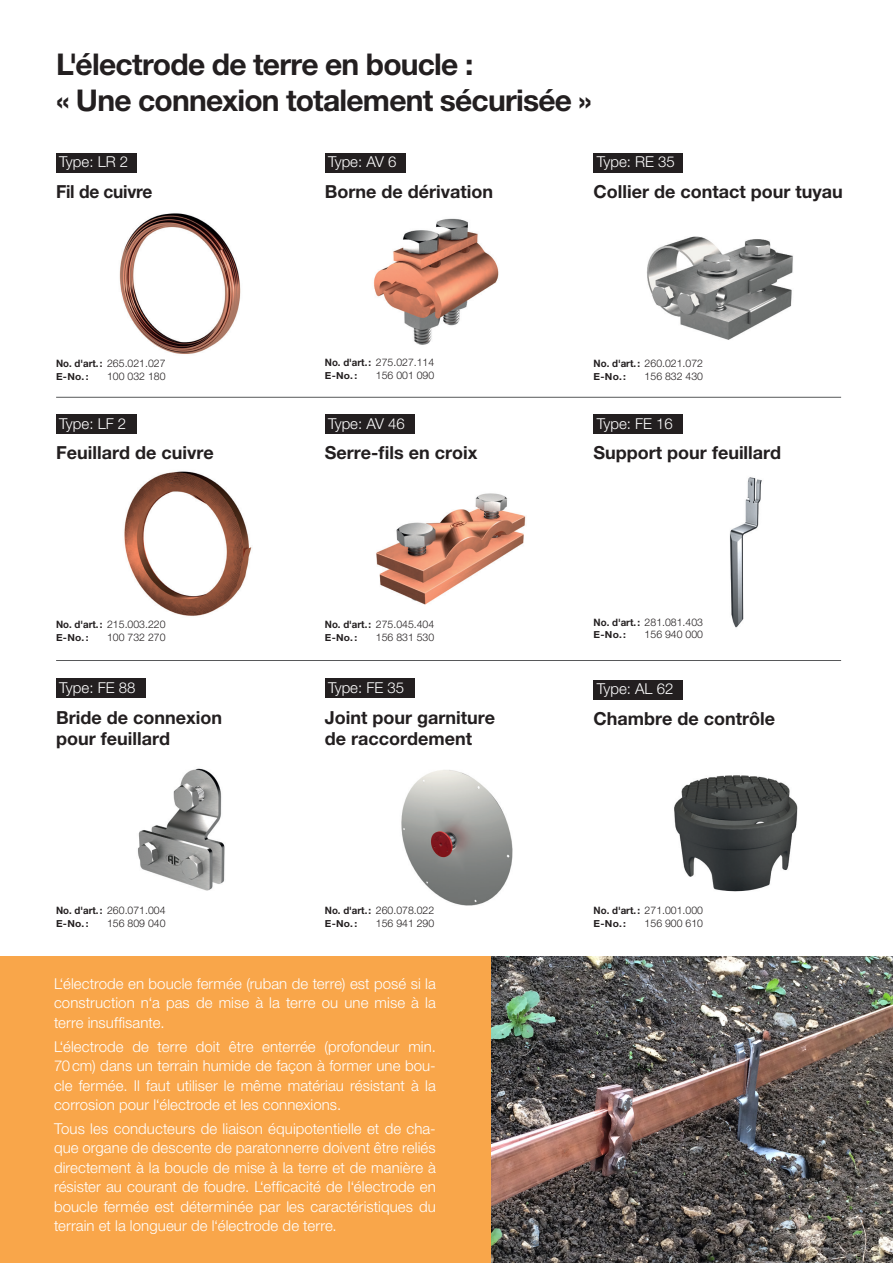
<style>
.page{position:relative;width:893px;height:1263px;background:#fff}
.page>*{position:absolute;margin:0;border:0;box-sizing:border-box;transform-origin:0 0}
.t1{font:700 30px/36px "Helvetica Neue LT Pro";letter-spacing:-.025em;color:#231f20}
.t2{font:700 18px/21.6px "Helvetica Neue LT Pro";color:#231f20}
.t3{font:700 18px "Helvetica Neue LT Pro";color:#231f20;scale:.96 1}
.t4{font:300 15px/19.5px "Helvetica Neue LT Pro";letter-spacing:.005em;color:#fff;text-align:justify}
.t5{font:300 10.5px "Helvetica Neue LT Pro";color:#231f20}
.t6{font:700 9.75px "Helvetica Neue LT Pro";letter-spacing:.025em;color:#231f20;scale:1.05 1}
.s1{font-weight:700;font-size:10.2px}
</style>
<div class="page">
<img style="left:373px;top:218px;width:126px;height:127px">
<img style="left:490px;top:957px;width:403px;height:306px">
<div style="left:0;top:957px;width:490px;height:306px;background:#f9a64a"></div>
<img style="left:124px;top:471px;width:128px;height:145px">
<img style="left:730px;top:477px;width:32px;height:151px">
<img style="left:647px;top:236px;width:146px;height:104px">
<img style="left:119px;top:213px;width:122px;height:141px">
<img style="left:674px;top:775px;width:124px;height:117px">
<img style="left:376px;top:493px;width:150px;height:112px">
<img style="left:137px;top:768px;width:88px;height:123px">
<img style="left:401px;top:770px;width:112px;height:136px">
<div style="left:56px;top:415px;width:81px;height:19px;background:#231f20"></div>
<div style="left:594px;top:415px;width:89px;height:19px;background:#231f20"></div>
<div style="left:325px;top:415px;width:89px;height:19px;background:#231f20"></div>
<div style="left:56px;top:679px;width:89px;height:19px;background:#231f20"></div>
<div style="left:325px;top:679px;width:89px;height:19px;background:#231f20"></div>
<div style="left:56px;top:153px;width:81px;height:19px;background:#231f20"></div>
<div style="left:594px;top:680px;width:89px;height:19px;background:#231f20"></div>
<div style="left:325px;top:153px;width:81px;height:19px;background:#231f20"></div>
<div style="left:594px;top:153px;width:89px;height:19px;background:#231f20"></div>
<hr style="left:56px;top:397px;width:785px;height:1px;background:#57585a">
<hr style="left:56px;top:660px;width:785px;height:1px;background:#57585a">
<h1 class="t1" style="left:56px;top:46px;width:537px">L'électrode de terre en boucle :<br>« Une connexion totalement sécurisée »</h1>
<p class="t4" style="left:59px;top:152px;width:70px">Type: LR 2</p>
<p class="t4" style="left:328px;top:152px;width:70px">Type: AV 6</p>
<p class="t4" style="left:597px;top:152px;width:80px">Type: RE 35</p>
<p class="t3" style="left:56px;top:180px;width:102px">Fil de cuivre</p>
<p class="t2" style="left:325px;top:180px;width:170px">Borne de dérivation</p>
<p class="t2" style="left:594px;top:180px;width:251px">Collier de contact pour tuyau</p>
<p class="t5" style="left:56px;top:357px;width:111px"><span class="s1">No. d'art.:</span> 265.021.027</p>
<p class="t6" style="left:56px;top:370px;width:32px">E-No.:</p>
<p class="t5" style="left:107px;top:370px;width:60px">100 032 180</p>
<p class="t5" style="left:325px;top:356px;width:111px"><span class="s1">No. d'art.:</span> 275.027.114</p>
<p class="t6" style="left:325px;top:369px;width:32px">E-No.:</p>
<p class="t5" style="left:376px;top:369px;width:60px">156 001 090</p>
<p class="t5" style="left:594px;top:357px;width:111px"><span class="s1">No. d'art.:</span> 260.021.072</p>
<p class="t6" style="left:594px;top:370px;width:32px">E-No.:</p>
<p class="t5" style="left:645px;top:370px;width:60px">156 832 430</p>
<p class="t4" style="left:59px;top:413px;width:68px">Type: LF 2</p>
<p class="t4" style="left:328px;top:413px;width:78px">Type: AV 46</p>
<p class="t4" style="left:597px;top:413px;width:78px">Type: FE 16</p>
<p class="t2" style="left:56px;top:442px;width:159px">Feuillard de cuivre</p>
<p class="t2" style="left:325px;top:442px;width:154px">Serre-fils en croix</p>
<p class="t2" style="left:594px;top:442px;width:189px">Support pour feuillard</p>
<p class="t5" style="left:56px;top:618px;width:111px"><span class="s1">No. d'art.:</span> 215.003.220</p>
<p class="t6" style="left:56px;top:631px;width:32px">E-No.:</p>
<p class="t5" style="left:107px;top:631px;width:60px">100 732 270</p>
<p class="t5" style="left:325px;top:618px;width:111px"><span class="s1">No. d'art.:</span> 275.045.404</p>
<p class="t6" style="left:325px;top:631px;width:32px">E-No.:</p>
<p class="t5" style="left:376px;top:631px;width:60px">156 831 530</p>
<p class="t5" style="left:594px;top:615px;width:111px"><span class="s1">No. d'art.:</span> 281.081.403</p>
<p class="t6" style="left:594px;top:629px;width:32px">E-No.:</p>
<p class="t5" style="left:645px;top:628px;width:60px">156 940 000</p>
<p class="t4" style="left:59px;top:677px;width:78px">Type: FE 88</p>
<p class="t4" style="left:328px;top:677px;width:78px">Type: FE 35</p>
<p class="t4" style="left:597px;top:678px;width:78px">Type: AL 62</p>
<p class="t2" style="left:56px;top:706px;width:167px">Bride de connexion pour feuillard</p>
<p class="t2" style="left:325px;top:706px;width:172px">Joint pour garniture de raccordement</p>
<p class="t2" style="left:594px;top:707px;width:183px">Chambre de contrôle</p>
<p class="t5" style="left:56px;top:904px;width:111px"><span class="s1">No. d'art.:</span> 260.071.004</p>
<p class="t6" style="left:56px;top:917px;width:32px">E-No.:</p>
<p class="t5" style="left:107px;top:916px;width:60px">156 809 040</p>
<p class="t5" style="left:325px;top:904px;width:111px"><span class="s1">No. d'art.:</span> 260.078.022</p>
<p class="t6" style="left:325px;top:917px;width:32px">E-No.:</p>
<p class="t5" style="left:376px;top:916px;width:60px">156 941 290</p>
<p class="t5" style="left:594px;top:904px;width:111px"><span class="s1">No. d'art.:</span> 271.001.000</p>
<p class="t6" style="left:594px;top:917px;width:32px">E-No.:</p>
<p class="t5" style="left:645px;top:916px;width:60px">156 900 610</p>
<p class="t4" style="left:54px;top:973px;width:383px">L‘électrode en boucle fermée (ruban de terre) est posé si la construction n‘a pas de mise à la terre ou une mise à la terre insuffisante.</p>
<p class="t4" style="left:54px;top:1036px;width:383px">L‘électrode de terre doit être enterrée (profondeur min.<br>70cm) dans un terrain humide de façon à former une bou&shy;cle fermée. Il faut utiliser le même matériau résistant à la corrosion pour l‘électrode et les connexions.</p>
<p class="t4" style="left:54px;top:1118px;width:383px">Tous les conducteurs de liaison équipotentielle et de cha&shy;que organe de descente de paratonnerre doivent être reliés directement à la boucle de mise à la terre et de manière à résister au courant de foudre. L‘efficacité de l‘électrode en boucle fermée est déterminée par les caractéristiques du terrain et la longueur de l‘électrode de terre.</p>
</div>
